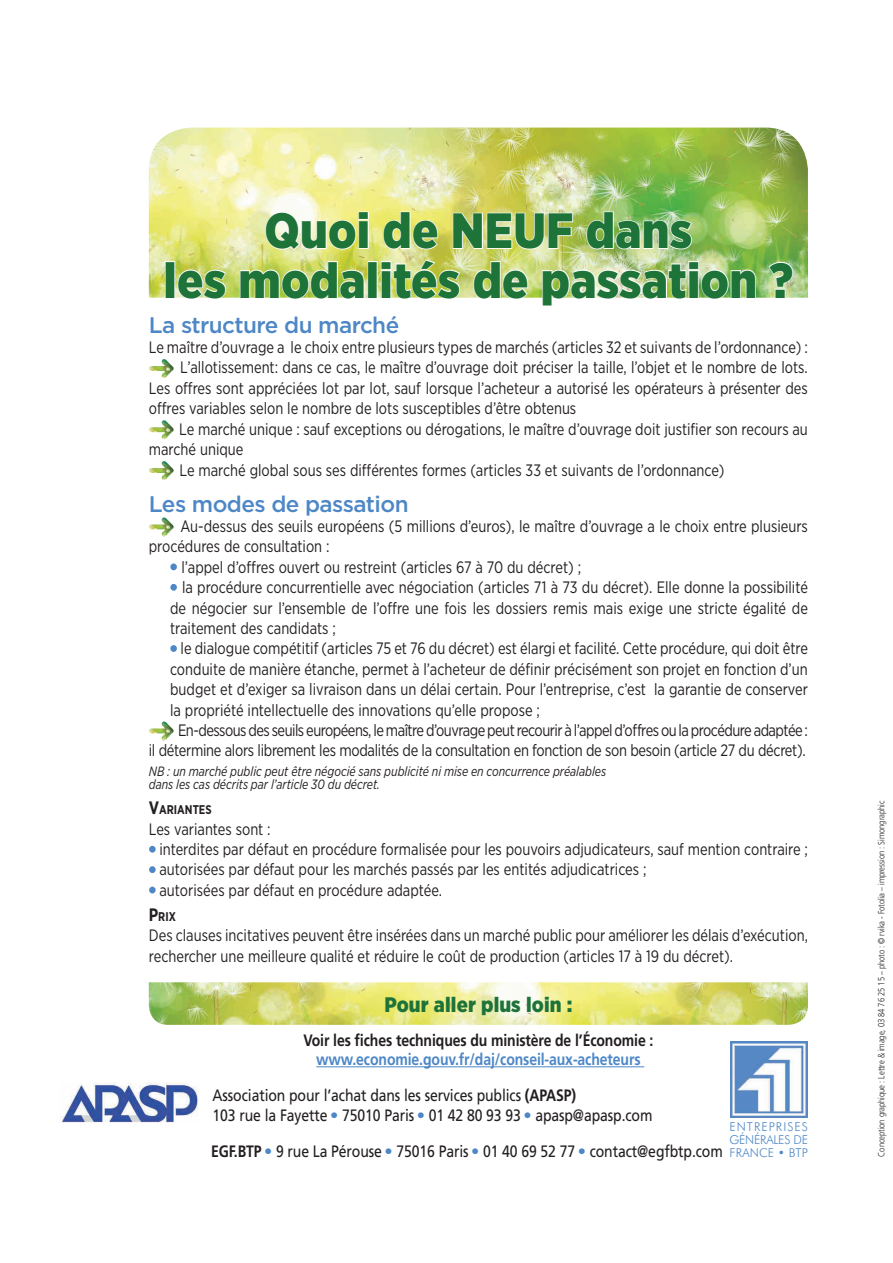
<style>
.page{position:relative;width:893px;height:1263px;background:#fff}
.page>*{position:absolute;margin:0;border:0;box-sizing:border-box;transform-origin:0 0}
.t1{font:900 49.5px/49.5px "Gotham Narrow";letter-spacing:.005em;color:#1e7339;text-align:center}
.t2{font:500 22.5px "Gotham";letter-spacing:-.025em;color:#4d87c6}
.t3{font:900 21px "Gotham Narrow";letter-spacing:.005em;color:#1e7339}
.t4{font:16.5px/20.4px "Gotham Narrow";color:#231f20;scale:.9 1}
.t5{font:16.5px/36px "Frutiger";letter-spacing:-.01em;color:#231f20;scale:.85 1}
.t6{font:700 16.5px/36px "Frutiger";letter-spacing:-.01em;color:#4d87c6;scale:.85 1}
.t7{font:16.5px "Gotham Narrow";letter-spacing:-.035em;color:#231f20;scale:.9 1}
.t8{font:16.5px "Gotham Narrow";letter-spacing:-.02em;color:#231f20;scale:.9 1}
.t9{font:700 16.5px "Frutiger";letter-spacing:-.01em;color:#231f20;scale:.85 1}
.t10{font:italic 13.5px/13.5px "Gotham Narrow";color:#231f20;scale:.9 1}
.t11{font:700 12.6px "Gotham Narrow";color:#231f20;scale:.9 1}
.t12{font:300 12.3px/12.8px "Futura BT";letter-spacing:.01em;color:#4d87c6;text-align:justify}
.t13{font:300 9px "Frutiger";letter-spacing:-.01em;color:#231f20;scale:.85 1}
.s1{color:#4d87c6}
.s2{font-size:18px}
.s3{font-weight:400;color:#231f20}
.s4{color:#231f20}
.s5{font-weight:300;color:#4d87c6}
.s6{font-weight:700}
</style>
<div class="page">
<img style="left:62px;top:1082px;width:136px;height:40px">
<img style="left:149px;top:128px;width:659px;height:170px">
<svg style="left:265px;top:211px;width:105px;height:40px"></svg>
<svg style="left:382px;top:211px;width:57px;height:39px;background:#e8e88c"></svg>
<svg style="left:452px;top:212px;width:122px;height:38px;background:#d6db87"></svg>
<svg style="left:586px;top:211px;width:107px;height:39px;background:#acce8b"></svg>
<div style="left:165px;top:261px;width:10px;height:37px;border:2px solid #fff"></div>
<svg style="left:177px;top:269px;width:50px;height:29px"></svg>
<svg style="left:239px;top:260px;width:126px;height:38px;background:#ccda7c"></svg>
<div style="left:367px;top:261px;width:11px;height:37px;border:2px solid #fff"></div>
<svg style="left:380px;top:258px;width:81px;height:40px;background:#d7dd88"></svg>
<svg style="left:472px;top:260px;width:57px;height:38px;background:#d9e29a"></svg>
<img style="left:542px;top:260px;width:215px;height:38px">
<svg style="left:768px;top:261px;width:26px;height:37px"></svg>
<img style="left:149px;top:359px;width:25px;height:19px">
<img style="left:149px;top:420px;width:25px;height:19px">
<img style="left:149px;top:461px;width:25px;height:19px">
<img style="left:149px;top:517px;width:25px;height:19px">
<div style="left:170px;top:563px;width:7px;height:7px;border:3px solid #4d87c6;border-radius:2px"></div>
<div style="left:170px;top:584px;width:7px;height:7px;border:3px solid #4d87c6;border-radius:2px"></div>
<div style="left:170px;top:645px;width:7px;height:7px;border:3px solid #4d87c6;border-radius:2px"></div>
<img style="left:149px;top:721px;width:25px;height:19px">
<div style="left:149px;top:846px;width:7px;height:7px;border:3px solid #4d87c6;border-radius:2px"></div>
<div style="left:149px;top:866px;width:7px;height:7px;border:3px solid #4d87c6;border-radius:2px"></div>
<div style="left:149px;top:887px;width:7px;height:6px;border:3px solid #4d87c6;border-radius:2px"></div>
<img style="left:731px;top:1042px;width:77px;height:76px">
<hr style="left:316px;top:1066px;width:328px;height:1px;background:#4d87c6">
<img style="left:149px;top:982px;width:659px;height:43px">
<h1 class="t1" style="left:164px;top:205px;width:631px">Quoi de NEUF dans<br>les modalités de passation ?</h1>
<h2 class="t2" style="left:149px;top:310px;width:252px">La structure du marché</h2>
<p class="t4" style="left:149px;top:337px;width:734px">Le maître d’ouvrage a le choix entre plusieurs types de marchés (articles 32 et suivants de l’ordonnance) :</p>
<p class="t4" style="left:180px;top:357px;width:699px">L’allotissement: dans ce cas, le maître d’ouvrage doit préciser la taille, l’objet et le nombre de lots.</p>
<p class="t4" style="left:149px;top:378px;width:734px">Les offres sont appréciées lot par lot, sauf lorsque l’acheteur a autorisé les opérateurs à présenter des</p>
<p class="t4" style="left:149px;top:398px;width:476px">offres variables selon le nombre de lots susceptibles d’être obtenus</p>
<p class="t4" style="left:179px;top:418px;width:700px">Le marché unique : sauf exceptions ou dérogations, le maître d’ouvrage doit justifier son recours au</p>
<p class="t4" style="left:149px;top:439px;width:107px">marché unique</p>
<p class="t4" style="left:179px;top:459px;width:607px">Le marché global sous ses différentes formes (articles 33 et suivants de l’ordonnance)</p>
<h2 class="t2" style="left:149px;top:489px;width:261px">Les modes de passation</h2>
<p class="t4" style="left:149px;top:516px;width:734px;text-indent:32px">Au-dessus des seuils européens (5 millions d’euros), le maître d’ouvrage a le choix entre plusieurs procédures de consultation :</p>
<p class="t4" style="left:170px;top:556px;width:458px"><span class="s1">•</span> l’appel d’offres ouvert ou restreint (articles 67 à 70 du décret) ;</p>
<p class="t4" style="left:170px;top:577px;width:710px;text-align:justify"><span class="s1">•</span> la procédure concurrentielle avec négociation (articles 71 à 73 du décret). Elle donne la possibilité de négocier sur l’ensemble de l’offre une fois les dossiers remis mais exige une stricte égalité de traitement des candidats ;</p>
<p class="t4" style="left:170px;top:638px;width:710px"><span class="s1">•</span> le dialogue compétitif (articles 75 et 76 du décret) est élargi et facilité. Cette procédure, qui doit être</p>
<p class="t4" style="left:170px;top:658px;width:710px">conduite de manière étanche, permet à l’acheteur de définir précisément son projet en fonction d’un</p>
<p class="t4" style="left:170px;top:679px;width:710px">budget et d’exiger sa livraison dans un délai certain. Pour l’entreprise, c’est la garantie de conserver</p>
<p class="t4" style="left:170px;top:699px;width:412px">la propriété intellectuelle des innovations qu’elle propose ;</p>
<p class="t7" style="left:178px;top:720px;width:701px">En-dessous des seuils européens, le maître d’ouvrage peut recourir à l’appel d’offres ou la procédure adaptée :</p>
<p class="t8" style="left:149px;top:740px;width:731px">il détermine alors librement les modalités de la consultation en fonction de son besoin (article 27 du décret).</p>
<p class="t10" style="left:149px;top:764px;width:510px">NB : un marché public peut être négocié sans publicité ni mise en concurrence préalables dans les cas décrits par l’article 30 du décret.</p>
<p class="t11" style="left:149px;top:802px;width:71px"><span class="s2">V</span>ARIANTES</p>
<p class="t4" style="left:149px;top:818px;width:137px">Les variantes sont :</p>
<p class="t4" style="left:149px;top:839px;width:734px"><span class="s1">•</span> interdites par défaut en procédure formalisée pour les pouvoirs adjudicateurs, sauf mention contraire ;</p>
<p class="t4" style="left:149px;top:859px;width:554px"><span class="s1">•</span> autorisées par défaut pour les marchés passés par les entités adjudicatrices ;</p>
<p class="t4" style="left:149px;top:879px;width:327px"><span class="s1">•</span> autorisées par défaut en procédure adaptée.</p>
<p class="t11" style="left:149px;top:908px;width:32px"><span class="s2">P</span>RIX</p>
<p class="t4" style="left:149px;top:925px;width:734px">Des clauses incitatives peuvent être insérées dans un marché public pour améliorer les délais d’exécution, rechercher une meilleure qualité et réduire le coût de production (articles 17 à 19 du décret).</p>
<p class="t3" style="left:384px;top:991px;width:190px">Pour aller plus loin :</p>
<p class="t9" style="left:303px;top:1030px;width:413px">Voir les fiches techniques du ministère de l’Économie :</p>
<p class="t6" style="left:213px;top:1041px;width:505px;text-indent:104px">www.economie.gouv.fr/daj/conseil-aux-acheteurs<br><span class="s3">Association pour l’achat dans les services publics</span> <span class="s4">(APASP)</span></p>
<p class="t5" style="left:211px;top:1097px;width:604px">103 rue la Fayette <span class="s5">•</span> 75010 Paris <span class="s5">•</span> 01 42 80 93 93 <span class="s5">•</span> apasp@apasp.com<br><span class="s6">EGF.BTP</span> <span class="s5">•</span> 9 rue La Pérouse <span class="s5">•</span> 75016 Paris <span class="s5">•</span> 01 40 69 52 77 <span class="s5">•</span> contact@egfbtp.com</p>
<p class="t12" style="left:729px;top:1120px;width:80px">ENTREPRISES GÉNÉRALES DE FRANCE • BTP</p>
<p class="t13" style="left:876px;top:1157px;width:420px;rotate:-90deg">Conception graphique : Lettre &amp; image, 03 84 76 25 15 – photo : © rvika - Fotolia – impression : Simongraphic</p>
</div>
